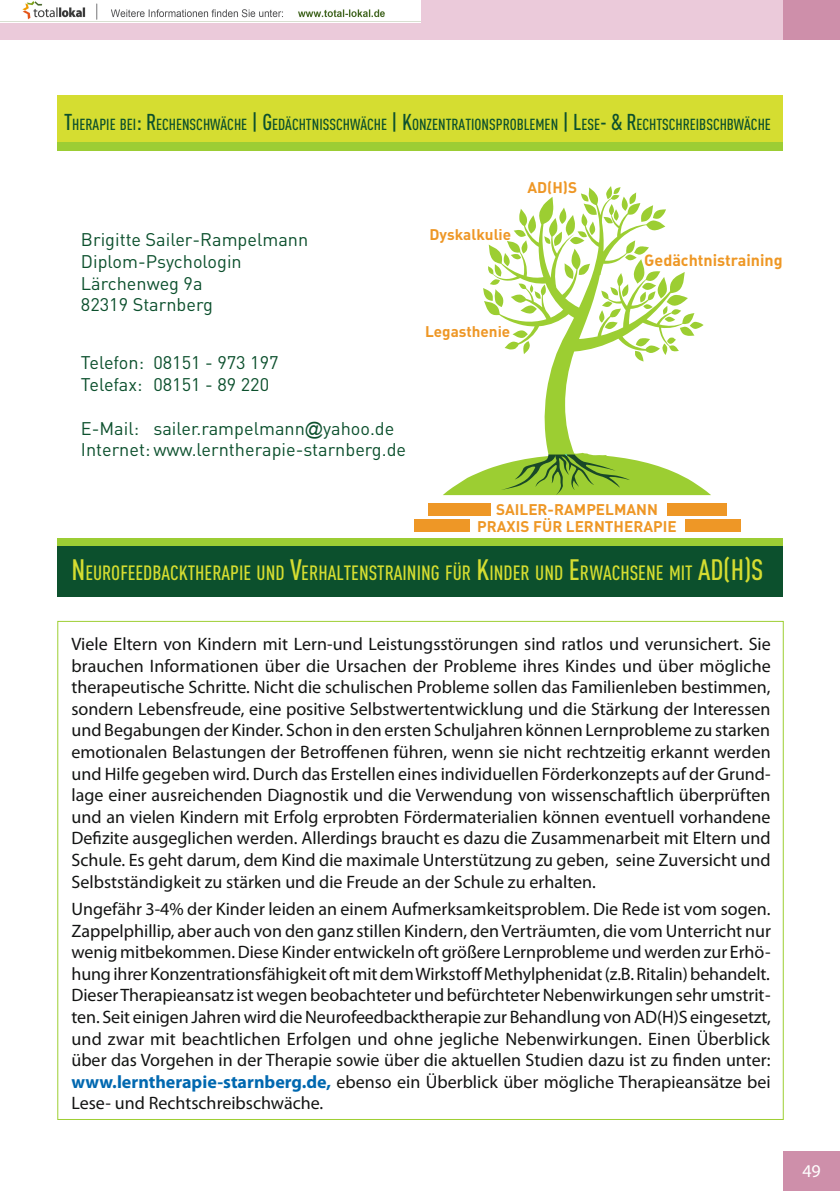
<style>
.page{position:relative;width:840px;height:1191px;background:#fff}
.page>*{position:absolute;margin:0;border:0;box-sizing:border-box;transform-origin:0 0}
.t1{font:500 condensed 20.4px "DIN Pro";color:#d5dd31}
.t2{font:500 condensed 20.2px "DIN Pro";color:#d5dd31}
.t3{font:18px/21.6px "Myriad Pro";color:#131413;text-align:justify}
.t4{font:18px/21.6px "DIN Pro";color:#0c502d}
.t5{font:18px "Myriad Pro";color:#fff}
.t6{font:16px "DIN Bold Alternate";color:#ee9724}
.t7{font:500 condensed 15.8px "DIN Pro";color:#0c502d}
.t8{font:700 15.2px/16.6px "DIN Pro";color:#ee9726;text-align:center}
.s1{font-size:22.4px}
.s2{font-size:22.6px}
.s3{font-family:"Arial"}
.s4{font-size:29.2px}
.s5{font-size:29px}
.s6{font-weight:700;color:#0068b0}
</style>
<div class="page">
<div style="left:0;top:0;width:839px;height:40px;background:#ebcada"></div>
<div style="left:782px;top:1151px;width:57px;height:40px;background:#ce8faa"></div>
<div style="left:782px;top:0;width:57px;height:40px;background:#ce8faa"></div>
<div style="left:427px;top:503px;width:63px;height:12px;background:#ee9726"></div>
<div style="left:413px;top:519px;width:56px;height:13px;background:#ee9726"></div>
<div style="left:684px;top:519px;width:56px;height:13px;background:#ee9726"></div>
<div style="left:666px;top:503px;width:60px;height:12px;background:#ee9726"></div>
<svg style="left:544px;top:361px;width:100px;height:92px"></svg>
<svg style="left:483px;top:186px;width:220px;height:175px"></svg>
<svg style="left:443px;top:453px;width:267px;height:42px"></svg>
<div style="left:57px;top:538px;width:725px;height:9px;background:#9ccd34"></div>
<div style="left:57px;top:95px;width:725px;height:48px;background:#d5dd31"></div>
<div style="left:57px;top:546px;width:725px;height:50px;background:#0c502d"></div>
<div style="left:57px;top:142px;width:725px;height:9px;background:#9ccd34"></div>
<div style="left:646px;top:252px;width:115px;height:16px;background:#fff"></div>
<img style="left:0;top:0;width:420px;height:22px">
<p class="t7" style="left:69px;top:114px;width:704px"><span class="s1">T</span>HERAPIE BEI<span class="s1">: R</span>ECHENSCHWÄCHE <span class="s1">| G</span>EDÄCHTNISSCHWÄCHE <span class="s1">| K</span>ONZENTRATIONSPROBLEMEN ESE <span class="s1">R</span>ECHTSCHREIBSCHBWÄCHE</p>
<p class="t7" style="left:64px;top:115px;width:708px"><span class="s2">T</span>HERAPIE BEI<span class="s2">: R</span>ECHENSCHWÄCHE <span class="s2">| G</span>EDÄCHTNISSCHWÄCHE <span class="s2">| K</span>ONZENTRATIONSPROBLEMEN <span class="s2">| L</span>ESE<span class="s2">- &amp; R</span>ECHTSCHREIBSCHBWÄCHE</p>
<p class="t4" style="left:86px;top:227px;width:227px">Brigitte Sailer-Rampelmann<br>Diplom-Psychologin<br>Lärchenweg 9a<br>82319 Starnberg</p>
<p class="t4" style="left:81px;top:228px;width:229px">Brigitte Sailer-Rampelmann<br>Diplom-Psychologin<br>Lärchenweg 9a<br>82319 Starnberg</p>
<p class="t4" style="left:86px;top:350px;width:198px">Telefon: 08151 - 973 197<br>Telefax: 08151 - 89 220</p>
<p class="t4" style="left:86px;top:414px;width:325px">E-Mail: sailer.rampelmann<span class="s3">@</span>yahoo.de<br>Internet: www.lerntherapie-starnberg.de</p>
<p class="t4" style="left:81px;top:351px;width:199px">Telefon: 08151 - 973 197<br>Telefax: 08151 - 89 220</p>
<p class="t4" style="left:81px;top:416px;width:326px">E-Mail: sailer.rampelmann<span class="s3">@</span>yahoo.de<br>Internet: www.lerntherapie-starnberg.de</p>
<p class="t8" style="left:432px;top:225px;width:83px">Dyskalkulie</p>
<p class="t8" style="left:429px;top:226px;width:83px">Dyskalkulie</p>
<p class="t8" style="left:529px;top:178px;width:51px">AD(H)S</p>
<p class="t8" style="left:527px;top:179px;width:51px">AD(H)S</p>
<p class="t8" style="left:428px;top:321px;width:86px">Legasthenie</p>
<p class="t8" style="left:425px;top:323px;width:87px">Legasthenie</p>
<p class="t6" style="left:645px;top:248px;width:139px">Ged h i tra ning</p>
<p class="t8" style="left:648px;top:250px;width:133px">Gedächtnistraining</p>
<p class="t6" style="left:644px;top:250px;width:140px">Gedächtnistraining</p>
<p class="t8" style="left:646px;top:251px;width:133px">Gedächtnistraining</p>
<p class="t8" style="left:479px;top:498px;width:200px">SAILER-RAMPELMANN<br>PRAXIS FÜR LERNTHERAPIE</p>
<p class="t8" style="left:477px;top:501px;width:201px">SAILER-RAMPELMANN<br>PRAXIS FÜR LERNTHERAPIE</p>
<p class="t1" style="left:71px;top:560px;width:693px"><span class="s4">N</span>EUROFEEDBACKTHERAPIE UND <span class="s4">V</span>ERHALTENSTRAINING FÜR <span class="s4">K</span>INDER UND <span class="s4">E</span>RWACHSENE MIT <span class="s4">AD(H)S</span></p>
<p class="t2" style="left:76px;top:558px;width:619px"><span class="s5">N</span>EUROFEEDBACKTHERAPIE UND <span class="s5">V</span>ERHALTENSTRAINING FÜR INDER UND RWACHSENE MIT</p>
<p class="t3" style="left:71px;top:633px;width:700px">Viele Eltern von Kindern mit Lern-und Leistungsstörungen sind ratlos und verunsichert. Sie brauchen Informationen über die Ursachen der Probleme ihres Kindes und über mögliche therapeutische Schritte. Nicht die schulischen Probleme sollen das Familienleben bestimmen, sondern Lebensfreude, eine positive Selbstwertentwicklung und die Stärkung der Interessen und Begabungen der Kinder. Schon in den ersten Schuljahren können Lernprobleme zu starken emotionalen Belastungen der Betroffenen führen, wenn sie nicht rechtzeitig erkannt werden und Hilfe gegeben wird. Durch das Erstellen eines individuellen Förderkonzepts auf der Grund&shy;lage einer ausreichenden Diagnostik und die Verwendung von wissenschaftlich überprüften und an vielen Kindern mit Erfolg erprobten Fördermaterialien können eventuell vorhandene Defizite ausgeglichen werden. Allerdings braucht es dazu die Zusammenarbeit mit Eltern und Schule. Es geht darum, dem Kind die maximale Unterstützung zu geben, seine Zuversicht und Selbstständigkeit zu stärken und die Freude an der Schule zu erhalten.</p>
<p class="t3" style="left:71px;top:898px;width:700px">Ungefähr 3-4% der Kinder leiden an einem Aufmerksamkeitsproblem. Die Rede ist vom sogen.<br>Zappelphillip, aber auch von den ganz stillen Kindern, den Verträumten, die vom Unterricht nur wenig mitbekommen. Diese Kinder entwickeln oft größere Lernprobleme und werden zur Erhö&shy;hung ihrer Konzentrationsfähigkeit oft mit dem Wirkstoff Methylphenidat (z.B. Ritalin) behandelt.<br>Dieser Therapieansatz ist wegen beobachteter und befürchteter Nebenwirkungen sehr umstrit&shy;ten. Seit einigen Jahren wird die Neurofeedbacktherapie zur Behandlung von AD(H)S eingesetzt, und zwar mit beachtlichen Erfolgen und ohne jegliche Nebenwirkungen. Einen Überblick über das Vorgehen in der Therapie sowie über die aktuellen Studien dazu ist zu finden unter: <span class="s6">www.lerntherapie-starnberg.de,</span> ebenso ein Überblick über mögliche Therapieansätze bei Lese- und Rechtschreibschwäche.</p>
<p class="t3" style="left:67px;top:636px;width:704px">Viele Eltern von Kindern mit Lern-und Leistungsstörungen sind ratlos und verunsichert. Sie brauchen Informationen über die Ursachen der Probleme ihres Kindes und über mögliche therapeutische Schritte. Nicht die schulischen Probleme sollen das Familienleben bestimmen, sondern Lebensfreude, eine positive Selbstwertentwicklung und die Stärkung der Interessen und Begabungen der Kinder. Schon in den ersten Schuljahren können Lernprobleme zu starken emotionalen Belastungen der Betroffenen führen, wenn sie nicht rechtzeitig erkannt werden und Hilfe gegeben wird. Durch das Erstellen eines individuellen Förderkonzepts auf der Grund&shy;lage einer ausreichenden Diagnostik und die Verwendung von wissenschaftlich überprüften und an vielen Kindern mit Erfolg erprobten Fördermaterialien können eventuell vorhandene Defizite ausgeglichen werden. Allerdings braucht es dazu die Zusammenarbeit mit Eltern und Schule. Es geht darum, dem Kind die maximale Unterstützung zu geben, seine Zuversicht und Selbstständigkeit zu stärken und die Freude an der Schule zu erhalten.</p>
<p class="t3" style="left:67px;top:902px;width:704px">Ungefähr 3-4% der Kinder leiden an einem Aufmerksamkeitsproblem. Die Rede ist vom sogen.<br>Zappelphillip, aber auch von den ganz stillen Kindern, den Verträumten, die vom Unterricht nur wenig mitbekommen. Diese Kinder entwickeln oft größere Lernprobleme und werden zur Erhö&shy;hung ihrer Konzentrationsfähigkeit oft mit dem Wirkstoff Methylphenidat (z.B. Ritalin) behandelt.<br>Dieser Therapieansatz ist wegen beobachteter und befürchteter Nebenwirkungen sehr umstrit&shy;ten. Seit einigen Jahren wird die Neurofeedbacktherapie zur Behandlung von AD(H)S eingesetzt, und zwar mit beachtlichen Erfolgen und ohne jegliche Nebenwirkungen. Einen Überblick über das Vorgehen in der Therapie sowie über die aktuellen Studien dazu ist zu finden unter: <span class="s6">www.lerntherapie-starnberg.de,</span> ebenso ein Überblick über mögliche Therapieansätze bei Lese- und Rechtschreibschwäche.</p>
<p class="t5" style="left:801px;top:1160px;width:20px">49</p>
</div>
